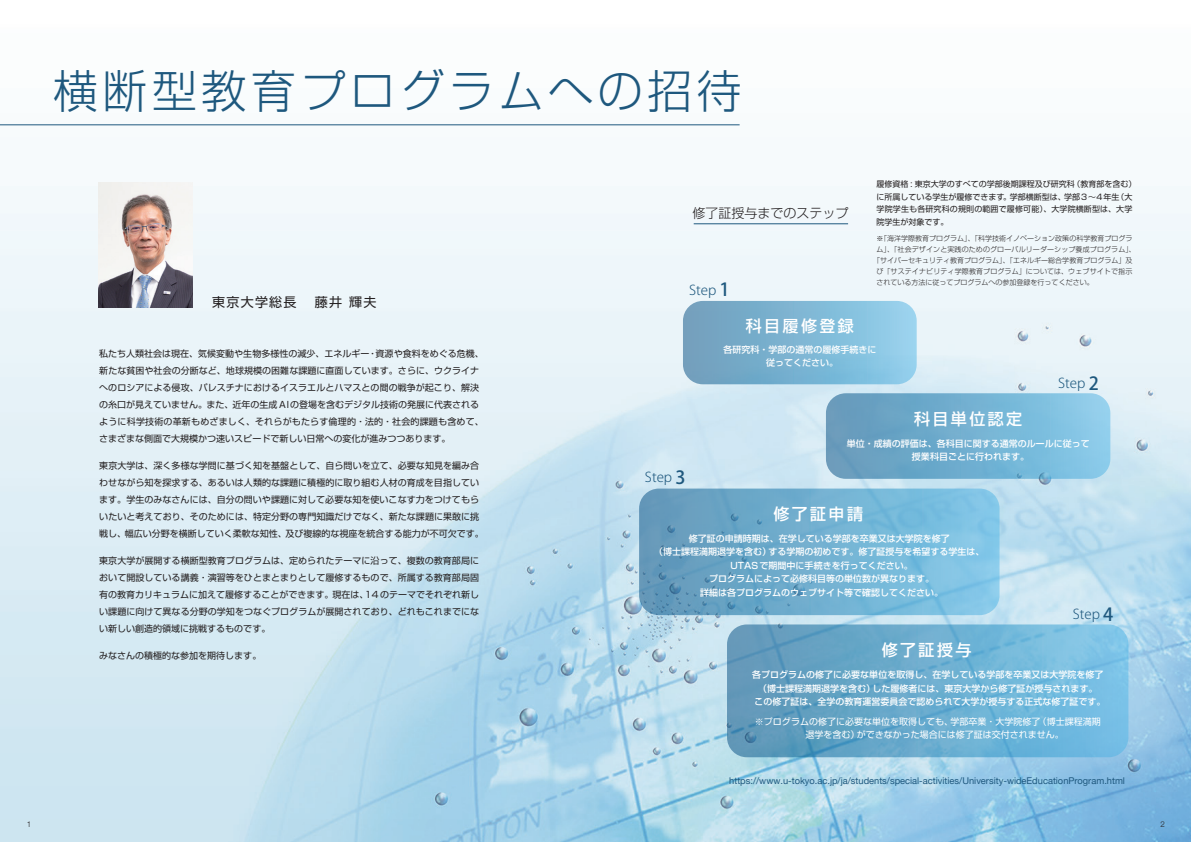
<style>
.page{position:relative;width:1191px;height:842px;background:#fff}
.page>*{position:absolute;margin:0;border:0;box-sizing:border-box;transform-origin:0 0}
.t1{font:300 45px "Shin Go";letter-spacing:.1em;color:#1e587e}
.t2{font:500 16px "Shin Go";letter-spacing:.15em;color:#fff}
.t3{font:300 13.5px "Koz Go Pro";color:#1e587e}
.t4{font:300 13px "Shin Go";color:#231f20}
.t5{font:13px "Shin Go";letter-spacing:.1em;color:#231f20}
.t6{font:9.3px "Helvetica Neue";color:#1e587e}
.t7{font:9px/17px "Shin Go";letter-spacing:.005em;color:#231f20}
.t8{font:500 9px/13.5px "Shin Go";color:#fff;text-align:center}
.t9{font:9px/13px "Shin Go";color:#fff;text-align:center}
.t10{font:8px/12.5px "Shin Go";color:#231f20}
.t11{font:300 8px "Helvetica Neue";color:#231f20}
.t12{font:300 7px "Shin Go";color:#231f20}
.t13{font:300 7px "Shin Go";letter-spacing:.02em;color:#231f20}
.s1{font-weight:500;font-size:18px}
</style>
<div class="page">
<img style="left:0;top:124px;width:1191px;height:718px">
<img style="left:99px;top:182px;width:93px;height:126px">
<hr style="left:0;top:125px;width:739px;height:1px;background:#1e587e">
<div style="left:683px;top:301px;width:233px;height:83px;background:linear-gradient(to right,#6d9cba,#91d0ed);border-radius:20px"></div>
<svg style="left:639px;top:489px;width:360px;height:126px;background:#70afd0"></svg>
<svg style="left:727px;top:624px;width:401px;height:133px;background:#6aacce"></svg>
<div style="left:826px;top:393px;width:284px;height:86px;background:linear-gradient(to right,#6197b8,#88cbeb);border-radius:20px"></div>
<hr style="left:693px;top:224px;width:155px;height:1px;background:#1e587e">
<h1 class="t1" style="left:53px;top:62px;width:690px">横断型教育プログラムへの招待</h1>
<h3 class="t5" style="left:212px;top:293px;width:86px">東京大学総長</h3>
<h3 class="t5" style="left:315px;top:293px;width:63px">藤井 輝夫</h3>
<h3 class="t4" style="left:692px;top:205px;width:157px">修了証授与までのステップ</h3>
<h3 class="t3" style="left:689px;top:281px;width:42px">Step <span class="s1">1</span></h3>
<p class="t10" style="left:876px;top:178px;width:261px">履修資格 : 東京大学のすべての学部後期課程及び研究科（教育部を含む）に所属している学生が履修できます。学部横断型は、学部3～4年生（大学院学生も各研究科の規則の範囲で履修可能）、大学院横断型は、大学院学生が対象です。</p>
<p class="t12" style="left:876px;top:234px;width:257px">※「海洋学際教育プログラム」、「科学技術イノベーション政策の科学教育プログラ</p>
<p class="t12" style="left:876px;top:245px;width:261px">ム」、「社会デザインと実践のためのグローバルリーダーシップ養成プログラム」、</p>
<p class="t12" style="left:873px;top:256px;width:261px">「サイバーセキュリティ教育プログラム」、「エネルギー総合学教育プログラム」及</p>
<p class="t13" style="left:876px;top:267px;width:257px">び「サステイナビリティ学際教育プログラム」については、ウェブサイトで指示</p>
<p class="t12" style="left:876px;top:278px;width:219px">されている方法に従ってプログラムへの参加登録を行ってください。</p>
<h2 class="t2" style="left:746px;top:315px;width:109px">科目履修登録</h2>
<p class="t8" style="left:723px;top:342px;width:154px">各研究科・学部の通常の履修手続きに従ってください。</p>
<p class="t7" style="left:99px;top:345px;width:386px">私たち人類社会は現在、気候変動や生物多様性の減少、エネルギー・資源や食料をめぐる危機、新たな貧困や社会の分断など、地球規模の困難な課題に直面しています。さらに、ウクライナへのロシアによる侵攻、パレスチナにおけるイスラエルとハマスとの間の戦争が起こり、解決の糸口が見えていません。また、近年の生成 AIの登場を含むデジタル技術の発展に代表されるように科学技術の革新もめざましく、それらがもたらす倫理的・法的・社会的課題も含めて、さまざまな側面で大規模かつ速いスピードで新しい日常への変化が進みつつあります。</p>
<p class="t7" style="left:99px;top:457px;width:386px">東京大学は、深く多様な学問に基づく知を基盤として、自ら問いを立て、必要な知見を編み合わせながら知を探求する、あるいは人類的な課題に積極的に取り組む人材の育成を目指しています。学生のみなさんには、自分の問いや課題に対して必要な知を使いこなす力をつけてもらいたいと考えており、そのためには、特定分野の専門知識だけでなく、新たな課題に果敢に挑戦し、幅広い分野を横断していく柔軟な知性、及び複線的な視座を統合する能力が不可欠です。</p>
<p class="t7" style="left:99px;top:552px;width:381px;text-align:justify">東京大学が展開する横断型教育プログラムは、定められたテーマに沿って、複数の教育部局において開設している講義・演習等をひとまとまりとして履修するもので、所属する教育部局固有の教育カリキュラムに加えて履修することができます。現在は、14 のテーマでそれぞれ新しい課題に向けて異なる分野の学知をつなぐプログラムが展開されており、どれもこれまでにない新しい創造的領域に挑戦するものです。</p>
<p class="t7" style="left:99px;top:647px;width:164px">みなさんの積極的な参加を期待します。</p>
<h2 class="t2" style="left:882px;top:640px;width:91px">修了証授与</h2>
<p class="t8" style="left:752px;top:668px;width:355px">各プログラムの修了に必要な単位を取得し、在学している学部を卒業又は大学院を修了（博士課程満期退学を含む）した履修者には、東京大学から修了証が授与されます。<br>この修了証は、全学の教育運営委員会で認められて大学が授与する正式な修了証です。</p>
<p class="t9" style="left:755px;top:714px;width:347px">※プログラムの修了に必要な単位を取得しても、学部卒業・大学院修了（博士課程満期　退学を含む）ができなかった場合には修了証は交付されません。</p>
<h3 class="t3" style="left:1058px;top:374px;width:42px">Step <span class="s1">2</span></h3>
<h2 class="t2" style="left:914px;top:409px;width:109px">科目単位認定</h2>
<p class="t8" style="left:846px;top:436px;width:244px">単位・成績の評価は、各科目に関する通常のルールに従って授業科目ごとに行われます。</p>
<h3 class="t3" style="left:645px;top:468px;width:42px">Step <span class="s1">3</span></h3>
<h2 class="t2" style="left:773px;top:503px;width:91px">修了証申請</h2>
<p class="t8" style="left:654px;top:531px;width:332px">修了証の申請時期は、在学している学部を卒業又は大学院を修了<br>（博士課程満期退学を含む）する学期の初めです。修了証授与を希望する学生は、<br>UTASで期間中に手続きを行ってください。<br>プログラムによって必修科目等の単位数が異なります。<br>詳細は各プログラムのウェブサイト等で確認してください。</p>
<h3 class="t3" style="left:1072px;top:605px;width:42px">Step <span class="s1">4</span></h3>
<p class="t6" style="left:729px;top:774px;width:397px">https://www.u-tokyo.ac.jp/ja/students/special-activities/University-wideEducationProgram.html</p>
<p class="t11" style="left:27px;top:819px;width:6px">1</p>
<p class="t11" style="left:1160px;top:819px;width:6px">2</p>
</div>
